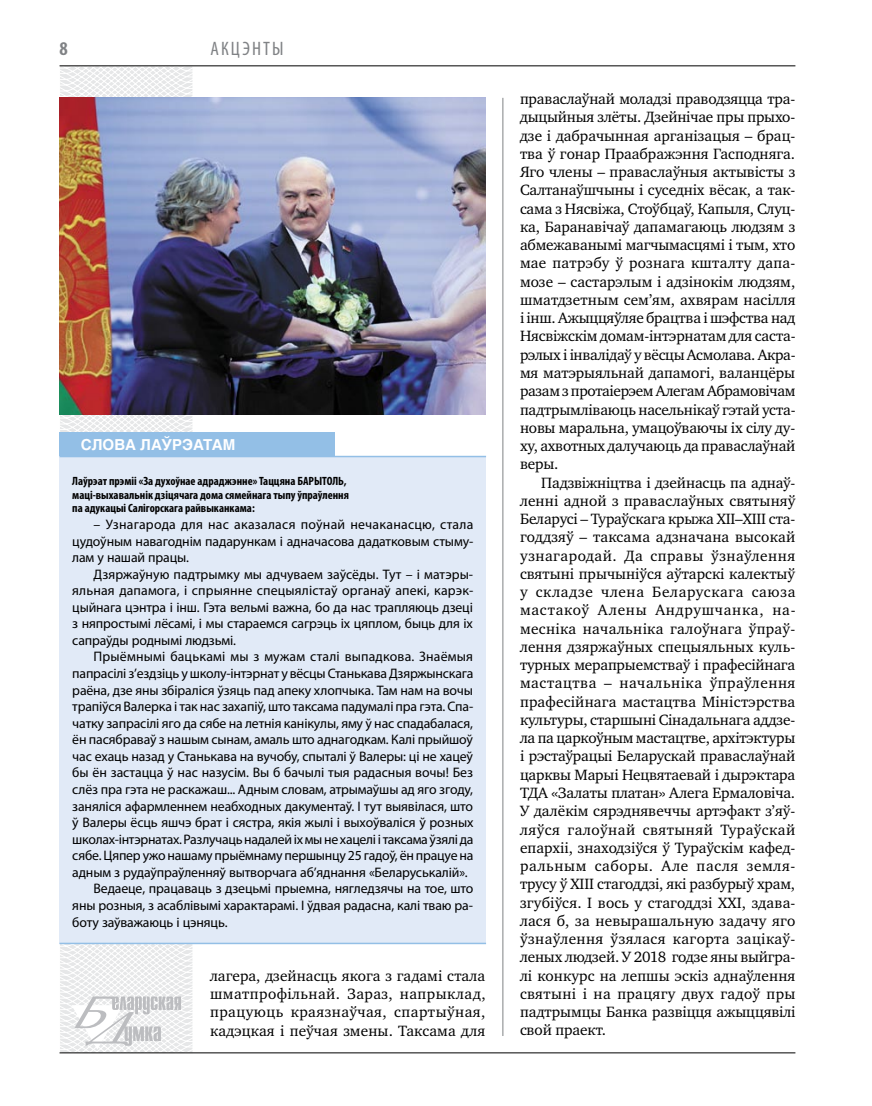
<style>
.page{position:relative;width:872px;height:1106px;background:#fff}
.page>*{position:absolute;margin:0;border:0;box-sizing:border-box;transform-origin:0 0}
.t1{font:condensed 19.5px "Myriad Pro";letter-spacing:.11em;color:#808285}
.t2{font:700 condensed 19.5px "Myriad Pro";color:#808285}
.t3{font:15.3px/18.3px "Charter C";letter-spacing:-.005em;color:#000;text-align:justify}
.t4{font:700 15px "Helios";color:#fff}
.t5{font:13.8px/16.5px "Myriad Pro";letter-spacing:-.01em;color:#000;text-align:justify}
.t6{font:13.8px "Myriad Pro";letter-spacing:.015em;color:#000}
.t7{font:700 condensed 12px/13.5px "Myriad Pro";color:#000}
</style>
<div class="page">
<svg style="left:59px;top:65px;width:192px;height:989px"></svg>
<hr style="left:502px;top:98px;width:1px;height:938px;background:#808285">
<hr style="left:60px;top:1052px;width:735px;height:1px;background:#000">
<svg style="left:71px;top:996px;width:110px;height:53px"></svg>
<hr style="left:60px;top:65px;width:735px;height:1px;background:#000">
<img style="left:60px;top:97px;width:425px;height:317px">
<div style="left:60px;top:456px;width:426px;height:488px;background:#e1eaf7"></div>
<div style="left:60px;top:433px;width:275px;height:23px;background:#93bfe6"></div>
<hr style="left:60px;top:456px;width:426px;height:1px;background:#93bfe6">
<hr style="left:60px;top:942px;width:426px;height:2px;background:#93bfe6">
<p class="t2" style="left:60px;top:37px;width:10px">8</p>
<p class="t1" style="left:210px;top:37px;width:75px">Акцэнты</p>
<p class="t4" style="left:81px;top:436px;width:156px">СЛОВА лаўрэатам</p>
<p class="t7" style="left:72px;top:474px;width:278px">Лаўрэат прэміі «За духоўнае адраджэнне» Таццяна БАРЫТОЛЬ, маці-выхавальнік дзіцячага дома сямейнага тыпу ўпраўлення па адукацыі Салігорскага райвыканкама:</p>
<p class="t5" style="left:72px;top:516px;width:403px;text-indent:21px">– Узнагарода для нас аказалася поўнай нечаканасцю, стала цудоўным навагоднім падарункам і адначасова дадатковым стыму&shy;лам у нашай працы.</p>
<p class="t5" style="left:72px;top:565px;width:402px;text-indent:21px">Дзяржаўную падтрымку мы адчуваем заўсёды. Тут – і матэры&shy;яльная дапамога, і спрыянне спецыялістаў органаў апекі, карэк&shy;цыйнага цэнтра і інш. Гэта вельмі важна, бо да нас трапляюць дзеці з няпростымі лёсамі, і мы стараемся сагрэць іх цяплом, быць для іх сапраўды роднымі людзьмі.</p>
<p class="t6" style="left:94px;top:648px;width:381px">Прыёмнымі бацькамі мы з мужам сталі выпадкова. Знаёмыя</p>
<p class="t5" style="left:72px;top:665px;width:402px">папрасілі з’ездзіць у школу-інтэрнат у вёсцы Станькава Дзяржынскага</p>
<p class="t5" style="left:72px;top:681px;width:402px">раёна, дзе яны збіраліся ўзяць пад апеку хлопчыка. Там нам на вочы</p>
<p class="t5" style="left:72px;top:698px;width:402px">трапіўся Валерка і так нас захапіў, што таксама падумалі пра гэта. Спа-</p>
<p class="t5" style="left:72px;top:714px;width:402px">чатку запрасілі яго да сябе на летнія канікулы, яму ў нас спадабалася,</p>
<p class="t5" style="left:72px;top:731px;width:402px">ён пасябраваў з нашым сынам, амаль што аднагодкам. Калі прыйшоў</p>
<p class="t5" style="left:72px;top:747px;width:402px">час ехаць назад у Станькава на вучобу, спыталі ў Валеры: ці не хацеў</p>
<p class="t5" style="left:72px;top:764px;width:402px">бы ён застацца ў нас назусім. Вы б бачылі тыя радасныя вочы! Без</p>
<p class="t5" style="left:72px;top:781px;width:402px">слёз пра гэта не раскажаш... Адным словам, атрымаўшы ад яго згоду,</p>
<p class="t5" style="left:72px;top:797px;width:402px">заняліся афармленнем неабходных дакументаў. І тут выявілася, што</p>
<p class="t5" style="left:72px;top:814px;width:403px">ў Валеры ёсць яшчэ брат і сястра, якія жылі і выхоўваліся ў розных</p>
<p class="t5" style="left:72px;top:830px;width:402px">школах-інтэрнатах. Разлучаць надалей іх мы не хацелі і таксама ўзялі да</p>
<p class="t5" style="left:72px;top:847px;width:402px">сябе. Цяпер ужо нашаму прыёмнаму першынцу 25 гадоў, ён працуе на</p>
<p class="t5" style="left:72px;top:863px;width:397px">адным з рудаўпраўленняў вытворчага аб’яднання «Беларуськалій».</p>
<p class="t5" style="left:94px;top:880px;width:381px">Ведаеце, працаваць з дзецьмі прыемна, нягледзячы на тое, што</p>
<p class="t5" style="left:72px;top:897px;width:402px">яны розныя, з асаблівымі характарамі. І ўдвая радасна, калі тваю ра-</p>
<p class="t5" style="left:72px;top:913px;width:157px">боту заўважаюць і цэняць.</p>
<p class="t3" style="left:210px;top:966px;width:277px">лагера, дзейнасць якога з гадамі стала шматпрофільнай. Зараз, напрыклад, працуюць краязнаўчая, спартыўная, кадэцкая і пеўчая змены. Таксама для</p>
<p class="t3" style="left:520px;top:90px;width:277px">праваслаўнай моладзі праводзяцца тра&shy;дыцыйныя злёты. Дзейнічае пры прыхо&shy;дзе і дабрачынная арганізацыя – брац&shy;тва ў гонар Праабражэння Гасподняга.<br>Яго члены – праваслаўныя актывісты з Салтанаўшчыны і суседніх вёсак, а так&shy;сама з Нясвіжа, Стоўбцаў, Капыля, Слуц&shy;ка, Баранавічаў дапамагаюць людзям з абмежаванымі магчымасцямі і тым, хто мае патрэбу ў рознага кшталту дапа&shy;мозе – састарэлым і адзінокім людзям, шматдзетным сем’ям, ахвярам насілля і інш. Ажыццяўляе брацтва і шэфства над Нясвіжскім домам-інтэрнатам для саста&shy;рэлых і інвалідаў у вёсцы Асмолава. Акра&shy;мя матэрыяльнай дапамогі, валанцёры разам з протаіерэем Алегам Абрамовічам падтрымліваюць насельнікаў гэтай уста&shy;новы маральна, умацоўваючы іх сілу ду&shy;ху, ахвотных далучаюць да праваслаўнай веры.</p>
<p class="t3" style="left:520px;top:473px;width:277px;text-indent:21px">Падзвіжніцтва і дзейнасць па аднаў&shy;ленні адной з праваслаўных святыняў Беларусі – Тураўскага крыжа XII–XIII ста&shy;годдзяў – таксама адзначана высокай узнагародай. Да справы ўзнаўлення святыні прычыніўся аўтарскі калектыў у складзе члена Беларускага саюза мастакоў Алены Андрушчанка, на&shy;месніка начальніка галоўнага ўпраў&shy;лення дзяржаўных спецыяльных куль&shy;турных мерапрыемстваў і прафесійнага мастацтва – начальніка ўпраўлення прафесійнага мастацтва Міністэрства культуры, старшыні Сінадальнага аддзе&shy;ла па царкоўным мастацтве, архітэктуры і рэстаўрацыі Беларускай праваслаўнай царквы Марыі Нецвятаевай і дырэктара ТДА «Залаты платан» Алега Ермаловіча.<br>У далёкім сярэднявеччы артэфакт з’яў&shy;ляўся галоўнай святыняй Тураўскай епархіі, знаходзіўся ў Тураўскім кафед&shy;ральным саборы. Але пасля земля&shy;трусу ў XІІІ стагоддзі, які разбурыў храм, згубіўся. І вось у стагоддзі ХХІ, здава&shy;лася б, за невырашальную задачу яго ўзнаўлення ўзялася кагорта зацікаў&shy;леных людзей. У 2018 годзе яны выйгра&shy;лі конкурс на лепшы эскіз аднаўлення святыні і на працягу двух гадоў пры падтрымцы Банка развіцця ажыццявілі свой праект.</p>
</div>
